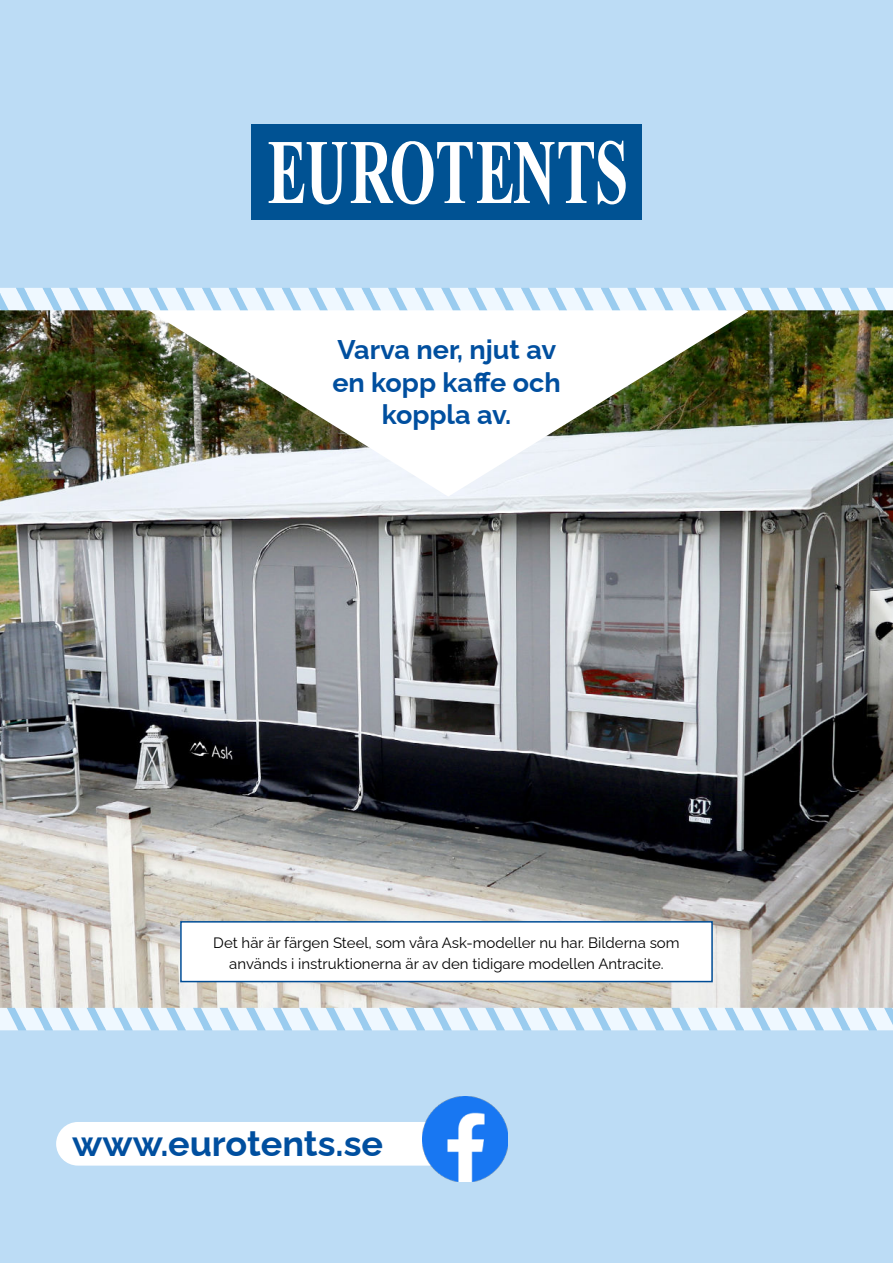
<style>
.page{position:relative;width:893px;height:1263px;background:#fff}
.page>*{position:absolute;margin:0;border:0;box-sizing:border-box;transform-origin:0 0}
.t1{font:700 36px "Raleway";color:#004f9f}
.t2{font:700 27px/32.4px "Raleway";color:#004f9f;text-align:center}
.t3{font:15px/21px "Raleway";color:#000;text-align:center}
</style>
<div class="page">
<img style="left:0;top:310px;width:893px;height:698px">
<img style="left:147px;top:310px;width:601px;height:187px">
<div style="left:0;top:0;width:893px;height:294px;background:#bcdcf5"></div>
<div style="left:0;top:1027px;width:893px;height:236px;background:#bcdcf5"></div>
<svg style="left:0;top:1008px;width:893px;height:22px"></svg>
<svg style="left:0;top:288px;width:893px;height:22px"></svg>
<svg style="left:179px;top:920px;width:534px;height:63px"></svg>
<div style="left:56px;top:1122px;width:427px;height:43px;background:#fff;border-radius:22px"></div>
<img style="left:423px;top:1096px;width:85px;height:85px">
<div style="left:251px;top:124px;width:391px;height:96px;background:#005293"></div>
<svg style="left:269px;top:141px;width:357px;height:63px"></svg>
<h2 class="t2" style="left:332px;top:336px;width:230px">Varva ner, njut av en kopp kaffe och koppla av.</h2>
<p class="t3" style="left:213px;top:934px;width:468px">Det här är färgen Steel, som våra Ask-modeller nu har. Bilderna som används i instruktionerna är av den tidigare modellen Antracite.</p>
<h1 class="t1" style="left:72px;top:1129px;width:312px">www.eurotents.se</h1>
</div>
